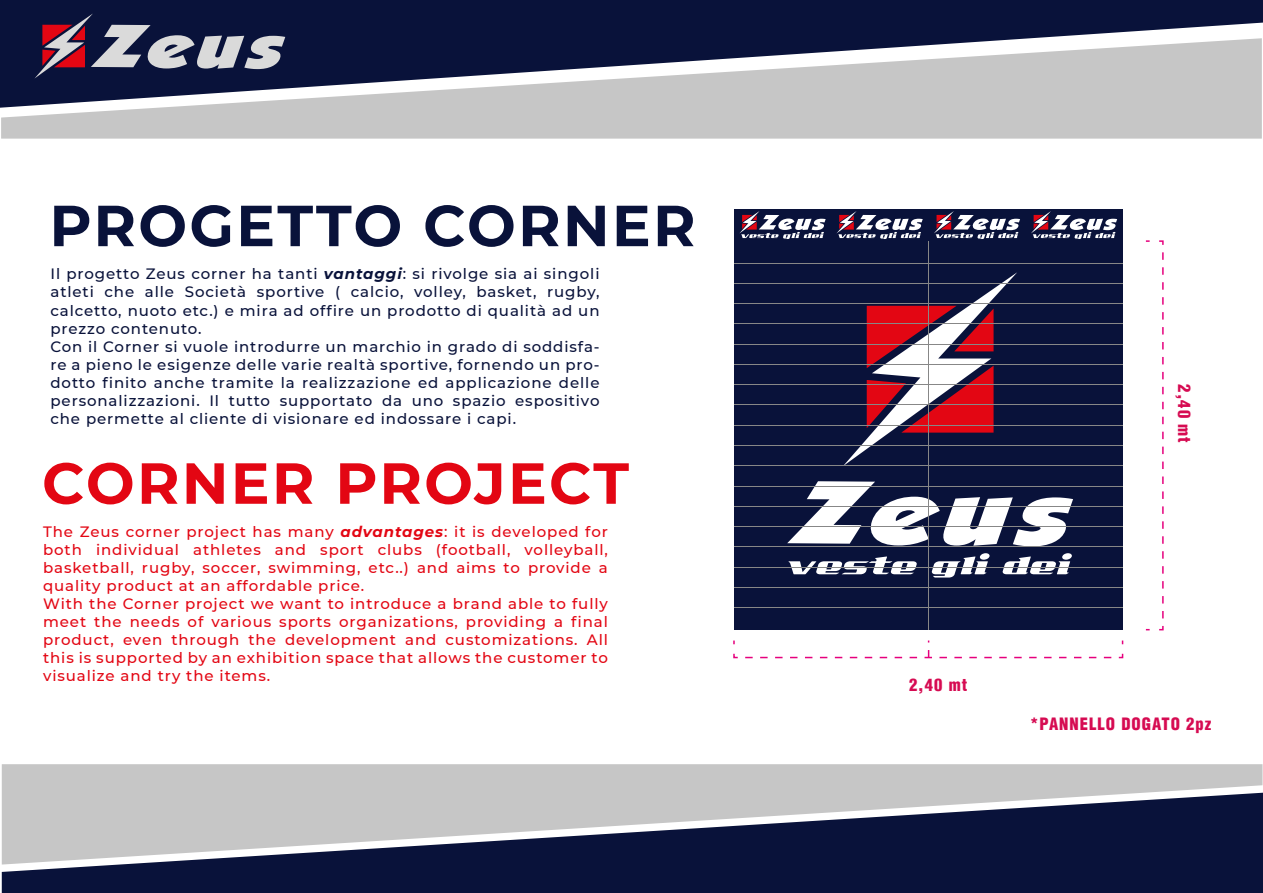
<style>
.page{position:relative;width:1263px;height:893px;background:#fff}
.page>*{position:absolute;margin:0;border:0;box-sizing:border-box;transform-origin:0 0}
.t1{font:700 57.75px "Montserrat";letter-spacing:.04em;color:#09123a}
.t2{font:700 57.75px "Montserrat";letter-spacing:.04em;color:#e30613}
.t3{font:900 condensed 16.65px "Helvetica";letter-spacing:.06em;color:#d60b52}
.t4{font:500 15px/18px "Montserrat";letter-spacing:.06em;color:#09123a}
.t5{font:500 15px/18px "Montserrat";letter-spacing:.06em;color:#e30613}
.s1{font-weight:700;font-style:italic}
</style>
<div class="page">
<div style="left:1px;top:108px;width:1261px;height:31px;background:#c6c6c6"></div>
<svg style="left:0;top:0;width:1263px;height:108px;background:#656a80"></svg>
<div style="left:831px;top:209px;width:97px;height:32px;background:#09123a"></div>
<svg style="left:836px;top:211px;width:87px;height:28px"></svg>
<div style="left:734px;top:209px;width:97px;height:32px;background:#09123a"></div>
<svg style="left:739px;top:211px;width:87px;height:28px"></svg>
<div style="left:1025px;top:209px;width:97px;height:32px;background:#09123a"></div>
<svg style="left:1031px;top:211px;width:86px;height:28px"></svg>
<div style="left:928px;top:209px;width:97px;height:32px;background:#09123a"></div>
<svg style="left:934px;top:211px;width:86px;height:28px"></svg>
<div style="left:734px;top:241px;width:388px;height:389px;background:#09123a"></div>
<svg style="left:843px;top:272px;width:174px;height:193px"></svg>
<svg style="left:787px;top:481px;width:286px;height:65px"></svg>
<svg style="left:788px;top:556px;width:129px;height:18px"></svg>
<svg style="left:932px;top:553px;width:57px;height:24px"></svg>
<svg style="left:1003px;top:553px;width:69px;height:21px"></svg>
<hr style="left:734px;top:263px;width:388px;height:1px;background:#878787">
<hr style="left:734px;top:283px;width:388px;height:1px;background:#878787">
<hr style="left:734px;top:303px;width:388px;height:1px;background:#878787">
<hr style="left:734px;top:324px;width:388px;height:1px;background:#878787">
<hr style="left:734px;top:344px;width:388px;height:1px;background:#878787">
<hr style="left:734px;top:364px;width:388px;height:1px;background:#878787">
<hr style="left:734px;top:384px;width:388px;height:1px;background:#878787">
<hr style="left:734px;top:405px;width:388px;height:1px;background:#878787">
<hr style="left:734px;top:425px;width:388px;height:1px;background:#878787">
<hr style="left:734px;top:445px;width:388px;height:1px;background:#878787">
<hr style="left:734px;top:465px;width:388px;height:1px;background:#878787">
<hr style="left:734px;top:486px;width:388px;height:1px;background:#878787">
<hr style="left:734px;top:506px;width:388px;height:1px;background:#878787">
<hr style="left:734px;top:526px;width:388px;height:1px;background:#878787">
<hr style="left:734px;top:547px;width:388px;height:1px;background:#878787">
<hr style="left:734px;top:567px;width:388px;height:1px;background:#878787">
<hr style="left:734px;top:587px;width:388px;height:1px;background:#878787">
<hr style="left:734px;top:607px;width:388px;height:1px;background:#878787">
<svg style="left:1118px;top:653px;width:6px;height:6px"></svg>
<svg style="left:1159px;top:240px;width:5px;height:5px"></svg>
<svg style="left:1159px;top:252px;width:5px;height:379px"></svg>
<hr style="left:928px;top:241px;width:1px;height:389px;background:#878787">
<svg style="left:733px;top:640px;width:378px;height:19px"></svg>
<svg style="left:34px;top:13px;width:251px;height:66px;background:#524c67"></svg>
<div style="left:2px;top:793px;width:1261px;height:100px;background:#09123a"></div>
<svg style="left:2px;top:764px;width:1260px;height:100px;background:#8d909d"></svg>
<h1 class="t1" style="left:49px;top:184px;width:647px">PROGETTO CORNER</h1>
<p class="t4" style="left:50px;top:265px;width:551px">Il progetto Zeus corner ha tanti <span class="s1">vantaggi</span>: si rivolge sia ai singoli atleti che alle Società sportive ( calcio, volley, basket, rugby, calcetto, nuoto etc.) e mira ad offire un prodotto di qualità ad un prezzo contenuto.<br>Con il Corner si vuole introdurre un marchio in grado di soddisfa&shy;re a pieno le esigenze delle varie realtà sportive, fornendo un pro&shy;dotto finito anche tramite la realizzazione ed applicazione delle personalizzazioni. Il tutto supportato da uno spazio espositivo che permette al cliente di visionare ed indossare i capi.</p>
<h1 class="t2" style="left:42px;top:442px;width:588px">CORNER PROJECT</h1>
<p class="t5" style="left:43px;top:522px;width:566px">The Zeus corner project has many <span class="s1">advantages</span>: it is developed for both individual athletes and sport clubs (football, volleyball, basketball, rugby, soccer, swimming, etc..) and aims to provide a quality product at an affordable price.<br>With the Corner project we want to introduce a brand able to fully meet the needs of various sports organizations, providing a final product, even through the development and customizations. All this is supported by an exhibition space that allows the customer to visualize and try the items.</p>
<p class="t3" style="left:1195px;top:384px;width:60px;rotate:90deg">2,40 mt</p>
<p class="t3" style="left:909px;top:675px;width:60px">2,40 mt</p>
<p class="t3" style="left:1030px;top:714px;width:183px">*PANNELLO DOGATO 2pz</p>
</div>
